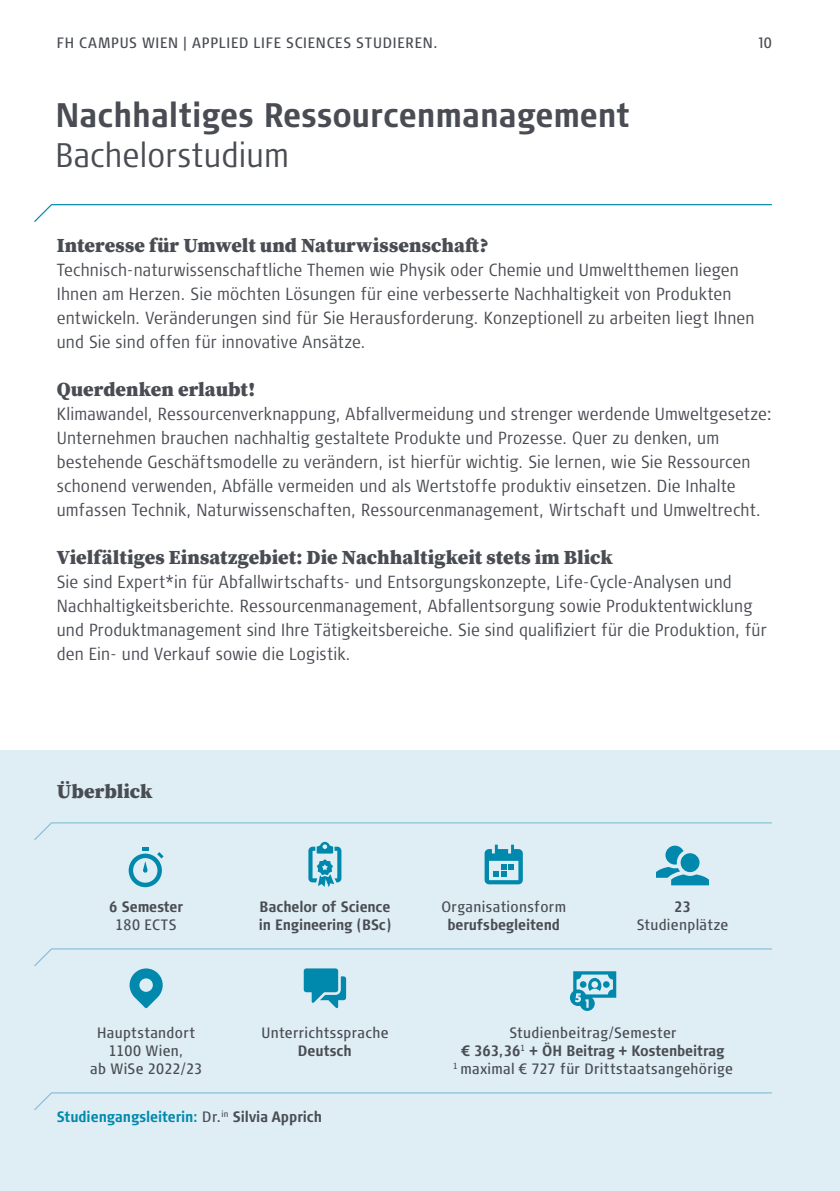
<style>
.page{position:relative;width:840px;height:1191px;background:#fff}
.page>*{position:absolute;margin:0;border:0;box-sizing:border-box;transform-origin:0 0}
.t1{font:700 condensed 34px "Signa OT";letter-spacing:.005em;color:#494c53}
.t2{font:300 condensed 34px "Signa OT";letter-spacing:.005em;color:#494c53}
.t3{font:900 20px "Source Serif Pro";letter-spacing:.005em;color:#494c53}
.t4{font:300 condensed 17.6px/24px "Signa OT";letter-spacing:.01em;color:#494c53}
.t5{font:condensed 15px/18px "Signa OT";letter-spacing:.025em;color:#494c53;text-align:center}
.t6{font:700 condensed 15px/18px "Signa OT";color:#494c53}
.t7{font:condensed 15px "Signa OT";letter-spacing:.05em;color:#494c53}
.t8{font:700 condensed 15px "Signa OT";letter-spacing:.005em;color:#0089ac}
.s1{font-weight:400;color:#494c53}
.s2{color:#494c53}
.s3{font-weight:700}
</style>
<div class="page">
<svg style="left:34px;top:204px;width:738px;height:18px"></svg>
<div style="left:0;top:750px;width:839px;height:441px;background:#dfedf4"></div>
<svg style="left:34px;top:1092px;width:738px;height:18px"></svg>
<svg style="left:34px;top:822px;width:738px;height:65px"></svg>
<svg style="left:34px;top:948px;width:738px;height:63px"></svg>
<p class="t7" style="left:57px;top:34px;width:382px">FH CAMPUS WIEN | APPLIED LIFE SCIENCES STUDIEREN.</p>
<p class="t5" style="left:757px;top:34px;width:16px">10</p>
<h1 class="t1" style="left:55px;top:95px;width:575px">Nachhaltiges Ressourcenmanagement</h1>
<h1 class="t2" style="left:55px;top:137px;width:235px">Bachelorstudium</h1>
<p class="t3" style="left:57px;top:234px;width:433px">Interesse für Umwelt und Naturwissenschaft?</p>
<p class="t4" style="left:57px;top:258px;width:699px">Technisch-naturwissenschaftliche Themen wie Physik oder Chemie und Umweltthemen liegen Ihnen am Herzen. Sie möchten Lösungen für eine verbesserte Nachhaltigkeit von Produkten entwickeln. Veränderungen sind für Sie Herausforderung. Konzeptionell zu arbeiten liegt Ihnen und Sie sind offen für innovative Ansätze.</p>
<p class="t3" style="left:57px;top:378px;width:200px">Querdenken erlaubt!</p>
<p class="t4" style="left:57px;top:402px;width:716px">Klimawandel, Ressourcenverknappung, Abfallvermeidung und strenger werdende Umweltgesetze:<br>Unternehmen brauchen nachhaltig gestaltete Produkte und Prozesse. Quer zu denken, um bestehende Geschäftsmodelle zu verändern, ist hierfür wichtig. Sie lernen, wie Sie Ressourcen schonend verwenden, Abfälle vermeiden und als Wertstoffe produktiv einsetzen. Die Inhalte umfassen Technik, Naturwissenschaften, Ressourcenmanagement, Wirtschaft und Umweltrecht.</p>
<p class="t3" style="left:57px;top:546px;width:557px">Vielfältiges Einsatzgebiet: Die Nachhaltigkeit stets im Blick</p>
<p class="t4" style="left:57px;top:570px;width:711px">Sie sind Expert*in für Abfallwirtschafts- und Entsorgungskonzepte, Life-Cycle-Analysen und Nachhaltigkeitsberichte. Ressourcenmanagement, Abfallentsorgung sowie Produktentwicklung und Produktmanagement sind Ihre Tätigkeitsbereiche. Sie sind qualifiziert für die Produktion, für den Ein- und Verkauf sowie die Logistik.</p>
<p class="t3" style="left:57px;top:780px;width:97px">Überblick</p>
<p class="t6" style="left:109px;top:898px;width:75px">6 Semester</p>
<p class="t5" style="left:115px;top:916px;width:63px">180 ECTS</p>
<p class="t6" style="left:258px;top:898px;width:134px">Bachelor of Science in Engineering (BSc)</p>
<p class="t5" style="left:90px;top:1023px;width:113px">Hauptstandort<br>1100 Wien,<br>ab WiSe 2022/23</p>
<p class="t5" style="left:261px;top:1023px;width:129px">Unterrichtssprache</p>
<p class="t6" style="left:298px;top:1041px;width:55px">Deutsch</p>
<p class="t8" style="left:57px;top:1108px;width:267px">Studiengangsleiterin: <span class="s1">Dr.</span><sup>in</sup> <span class="s2">Silvia Apprich</span></p>
<p class="t5" style="left:441px;top:898px;width:126px">Organisationsform</p>
<p class="t6" style="left:447px;top:916px;width:114px">berufsbegleitend</p>
<p class="t6" style="left:673px;top:898px;width:18px">23</p>
<p class="t5" style="left:636px;top:916px;width:93px">Studienplätze</p>
<p class="t5" style="left:453px;top:1023px;width:281px">Studienbeitrag/Semester<br><span class="s3">€ 363,36</span><sup>1</sup> <span class="s3">+ ÖH Beitrag + Kostenbeitrag<br></span><sup>1</sup> maximal € 727 für Drittstaatsangehörige</p>
</div>
